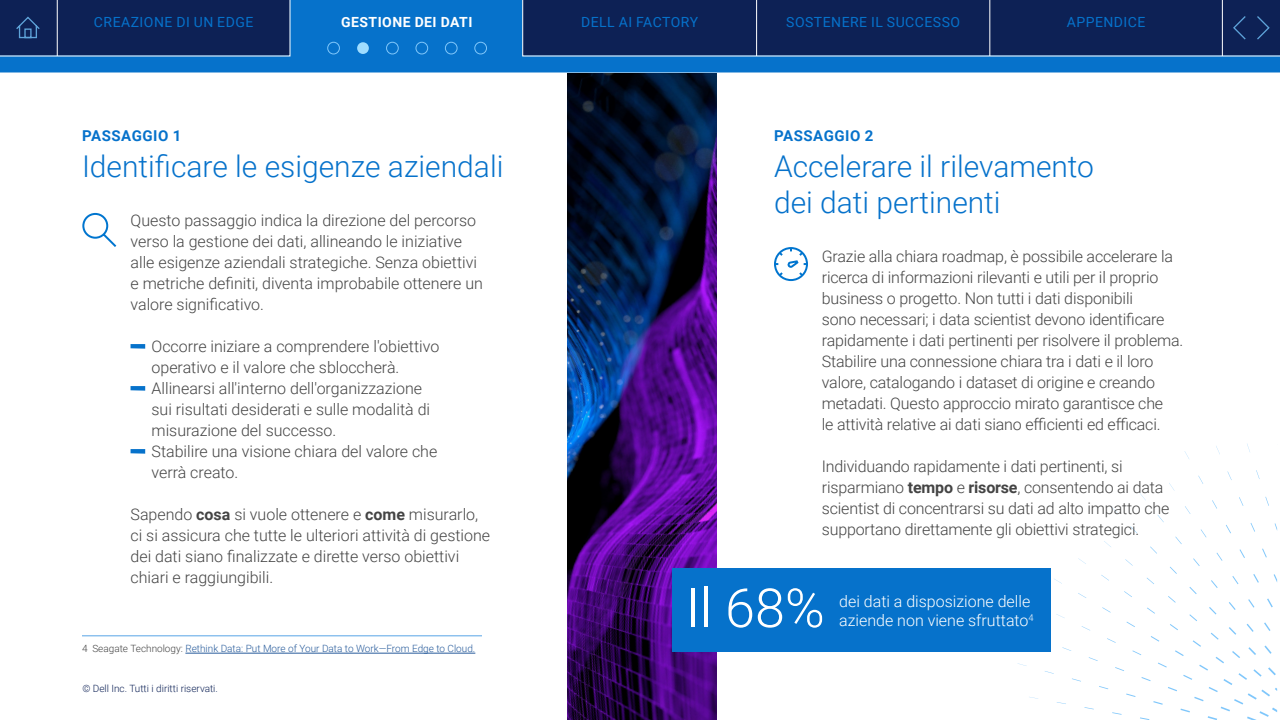
<style>
.page{position:relative;width:1280px;height:720px;background:#fff}
.page>*{position:absolute;margin:0;border:0;box-sizing:border-box;transform-origin:0 0}
.t1{font:300 54px "Roboto";color:#fff}
.t2{font:300 30px/36px "Roboto";color:#0672cb}
.t3{font:300 16px/21px "Roboto";letter-spacing:-.01em;color:#444}
.t4{font:300 16px/19.2px "Roboto";color:#fff}
.t5{font:700 15px "Roboto";letter-spacing:.035em;color:#0672cb}
.t6{font:14px "Roboto";letter-spacing:.035em;color:#0672cb}
.t7{font:700 14px "Roboto";letter-spacing:.035em;color:#fff}
.t8{font:300 10px "Roboto";color:#275b9b}
.t9{font:300 10px "Roboto";color:#0d2155}
.s1{font-weight:700}
.s2{color:#444}
</style>
<div class="page">
<div style="left:0;top:57px;width:1280px;height:16px;background:#0672cb"></div>
<svg style="left:0;top:0;width:1280px;height:57px"></svg>
<hr style="left:57px;top:0;width:1px;height:56px;background:#fff">
<hr style="left:756px;top:0;width:1px;height:56px;background:#fff">
<hr style="left:989px;top:0;width:1px;height:56px;background:#fff">
<hr style="left:1222px;top:0;width:1px;height:56px;background:#fff">
<svg style="left:15px;top:16px;width:26px;height:23px"></svg>
<svg style="left:774px;top:247px;width:34px;height:35px"></svg>
<svg style="left:82px;top:212px;width:35px;height:35px"></svg>
<svg style="left:1018px;top:470px;width:259px;height:250px"></svg>
<svg style="left:1256px;top:15px;width:15px;height:26px"></svg>
<svg style="left:1232px;top:15px;width:15px;height:26px"></svg>
<svg style="left:131px;top:344px;width:14px;height:5px"></svg>
<svg style="left:131px;top:386px;width:14px;height:5px"></svg>
<svg style="left:131px;top:449px;width:14px;height:5px"></svg>
<hr style="left:185px;top:653px;width:290px;height:1px;background:#275b9b">
<hr style="left:82px;top:636px;width:400px;height:1px;background:#58a5e6">
<img style="left:567px;top:73px;width:149px;height:647px">
<div style="left:672px;top:568px;width:379px;height:84px;background:#0672cb"></div>
<div style="left:327px;top:42px;width:13px;height:12px;border:1px solid #80c7fb;border-radius:50%"></div>
<div style="left:357px;top:42px;width:12px;height:12px;background:#9fddff;border-radius:50%"></div>
<div style="left:386px;top:42px;width:13px;height:12px;border:1px solid #80c7fb;border-radius:50%"></div>
<div style="left:416px;top:42px;width:12px;height:12px;border:1px solid #80c7fb;border-radius:50%"></div>
<div style="left:445px;top:42px;width:12px;height:12px;border:1px solid #80c7fb;border-radius:50%"></div>
<div style="left:474px;top:42px;width:13px;height:12px;border:1px solid #80c7fb;border-radius:50%"></div>
<p class="t6" style="left:94px;top:13px;width:161px">CREAZIONE DI UN EDGE</p>
<p class="t7" style="left:341px;top:13px;width:133px">GESTIONE DEI DATI</p>
<p class="t6" style="left:581px;top:13px;width:118px">DELL AI FACTORY</p>
<p class="t6" style="left:786px;top:13px;width:175px">SOSTENERE IL SUCCESSO</p>
<p class="t6" style="left:1067px;top:13px;width:80px">APPENDICE</p>
<p class="t5" style="left:82px;top:125px;width:101px">PASSAGGIO 1</p>
<h2 class="t2" style="left:82px;top:147px;width:423px">Identificare le esigenze aziendali</h2>
<p class="t3" style="left:131px;top:209px;width:354px">Questo passaggio indica la direzione del percorso verso la gestione dei dati, allineando le iniziative alle esigenze aziendali strategiche. Senza obiettivi e metriche definiti, diventa improbabile ottenere un valore significativo.</p>
<p class="t3" style="left:152px;top:335px;width:289px">Occorre iniziare a comprendere l'obiettivo operativo e il valore che sbloccherà.<br>Allinearsi all'interno dell'organizzazione sui risultati desiderati e sulle modalità di misurazione del successo.<br>Stabilire una visione chiara del valore che verrà creato.</p>
<p class="t3" style="left:131px;top:503px;width:361px">Sapendo <span class="s1">cosa</span> si vuole ottenere e <span class="s1">come</span> misurarlo, ci si assicura che tutte le ulteriori attività di gestione dei dati siano finalizzate e dirette verso obiettivi chiari e raggiungibili.</p>
<p class="t8" style="left:82px;top:642px;width:395px"><span class="s2">4 Seagate Technology:</span> Rethink Data: Put More of Your Data to Work—From Edge to Cloud.</p>
<p class="t9" style="left:82px;top:681px;width:137px">© Dell Inc. Tutti i diritti riservati.</p>
<p class="t5" style="left:774px;top:125px;width:101px">PASSAGGIO 2</p>
<h2 class="t2" style="left:774px;top:147px;width:322px">Accelerare il rilevamento dei dati pertinenti</h2>
<p class="t3" style="left:822px;top:245px;width:363px">Grazie alla chiara roadmap, è possibile accelerare la ricerca di informazioni rilevanti e utili per il proprio business o progetto. Non tutti i dati disponibili<br>sono necessari; i data scientist devono identificare rapidamente i dati pertinenti per risolvere il problema.<br>Stabilire una connessione chiara tra i dati e il loro valore, catalogando i dataset di origine e creando metadati. Questo approccio mirato garantisce che<br>le attività relative ai dati siano efficienti ed efficaci.</p>
<p class="t3" style="left:822px;top:455px;width:349px">Individuando rapidamente i dati pertinenti, si risparmiano <span class="s1">tempo</span> e <span class="s1">risorse</span>, consentendo ai data scientist di concentrarsi su dati ad alto impatto che supportano direttamente gli obiettivi strategici.</p>
<h1 class="t1" style="left:686px;top:570px;width:140px">Il 68%</h1>
<p class="t4" style="left:839px;top:591px;width:196px">dei dati a disposizione delle aziende non viene sfruttato<sup>4</sup></p>
</div>
